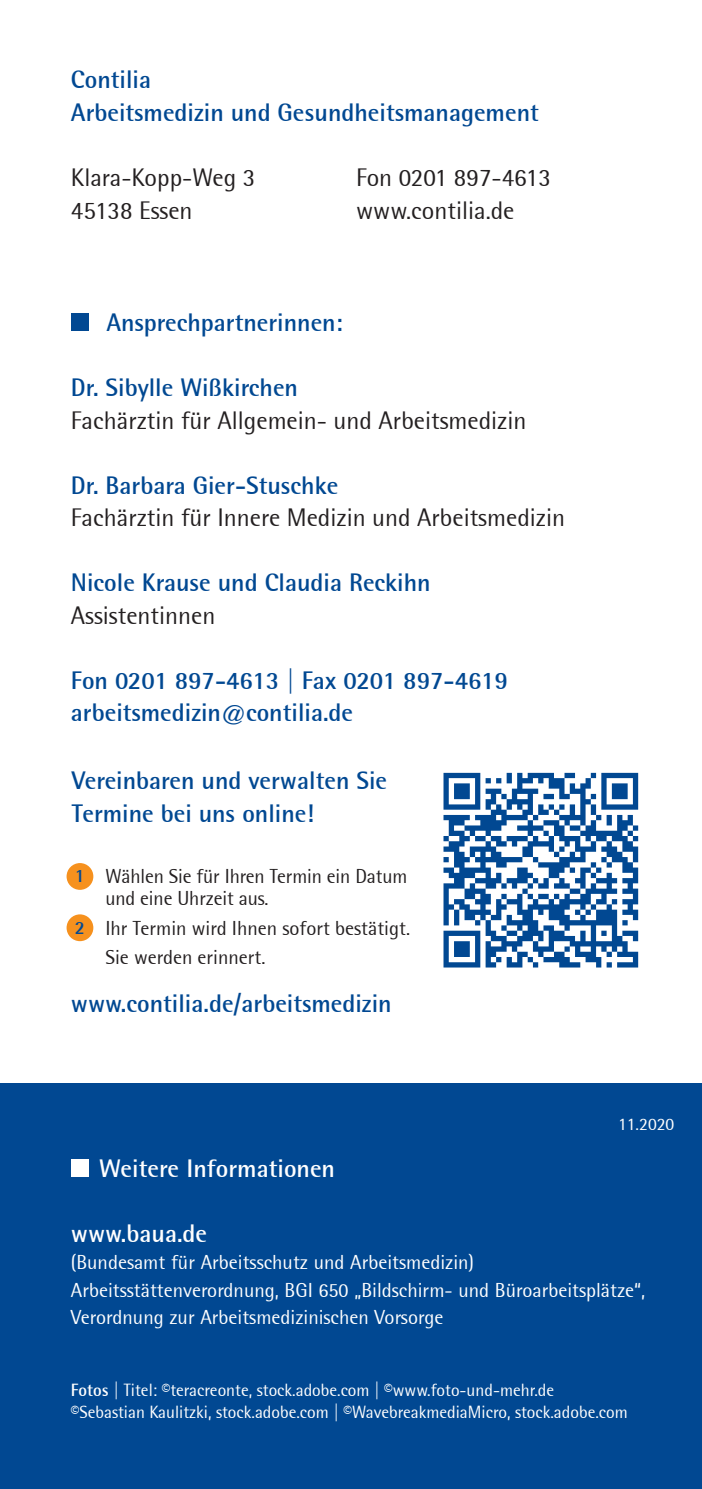
<style>
.page{position:relative;width:702px;height:1489px;background:#fff}
.page>*{position:absolute;margin:0;border:0;box-sizing:border-box;transform-origin:0 0}
.t1{font:700 25px/32.5px "Rotis Semi Sans";color:#014892}
.t2{font:25px "Rotis Semi Sans";color:#231f20}
.t3{font:700 25px "Rotis Semi Sans";color:#fff}
.t4{font:20px/27.5px "Rotis Semi Sans";color:#fff}
.t5{font:20px/22.5px "Rotis Semi Sans";letter-spacing:-.005em;color:#231f20}
.t6{font:700 18.75px "Rotis Semi Sans";color:#014892}
.t7{font:17.5px/22.5px "Rotis Semi Sans";color:#fff}
.s1{font-weight:700}
</style>
<div class="page">
<div style="left:0;top:1082px;width:702px;height:406px;background:#014892"></div>
<div style="left:71px;top:313px;width:18px;height:18px;background:#014892"></div>
<div style="left:71px;top:1158px;width:18px;height:18px;background:#fff"></div>
<div style="left:67px;top:863px;width:26px;height:26px;background:#f6911e;border-radius:50%"></div>
<div style="left:67px;top:914px;width:26px;height:27px;background:#f6911e;border-radius:50%"></div>
<svg style="left:443px;top:772px;width:195px;height:195px"></svg>
<p class="t1" style="left:71px;top:63px;width:469px">Contilia<br>Arbeitsmedizin und Gesundheitsmanagement</p>
<p class="t2" style="left:71px;top:163px;width:186px">Klara-Kopp-Weg 3</p>
<p class="t2" style="left:356px;top:163px;width:196px">Fon 0201 897-4613</p>
<p class="t2" style="left:71px;top:195px;width:123px">45138 Essen</p>
<p class="t2" style="left:356px;top:195px;width:160px">www.contilia.de</p>
<p class="t1" style="left:106px;top:306px;width:238px">Ansprechpartnerinnen:</p>
<p class="t1" style="left:71px;top:371px;width:229px">Dr. Sibylle Wißkirchen</p>
<p class="t2" style="left:71px;top:405px;width:457px">Fachärztin für Allgemein- und Arbeitsmedizin</p>
<p class="t1" style="left:71px;top:468px;width:269px">Dr. Barbara Gier-Stuschke</p>
<p class="t2" style="left:71px;top:503px;width:495px">Fachärztin für Innere Medizin und Arbeitsmedizin</p>
<p class="t1" style="left:71px;top:566px;width:361px">Nicole Krause und Claudia Reckihn</p>
<p class="t2" style="left:71px;top:600px;width:146px">Assistentinnen</p>
<p class="t1" style="left:71px;top:663px;width:438px">Fon 0201 897-4613 | Fax 0201 897-4619 arbeitsmedizin@contilia.de</p>
<p class="t1" style="left:72px;top:763px;width:317px">Vereinbaren und verwalten Sie<br>Termine bei uns online!</p>
<p class="t6" style="left:75px;top:864px;width:12px">1</p>
<p class="t6" style="left:75px;top:915px;width:12px">2</p>
<p class="t5" style="left:105px;top:864px;width:303px">Wählen Sie für Ihren Termin ein Datum und eine Uhrzeit aus.</p>
<p class="t5" style="left:105px;top:913px;width:306px;line-height:29.5px">Ihr Termin wird Ihnen sofort bestätigt.<br>Sie werden erinnert.</p>
<p class="t1" style="left:71px;top:986px;width:322px">www.contilia.de/arbeitsmedizin</p>
<p class="t3" style="left:99px;top:1152px;width:237px">Weitere Informationen</p>
<p class="t7" style="left:618px;top:1112px;width:58px">11.2020</p>
<p class="t3" style="left:71px;top:1217px;width:138px">www.baua.de</p>
<p class="t4" style="left:71px;top:1248px;width:576px">(Bundesamt für Arbeitsschutz und Arbeitsmedizin)<br>Arbeitsstättenverordnung, BGI 650 „Bildschirm- und Büroarbeitsplätze“,<br>Verordnung zur Arbeitsmedizinischen Vorsorge</p>
<p class="t7" style="left:71px;top:1378px;width:558px"><span class="s1">Fotos |</span> Titel: ©teracreonte, stock.adobe.com <span class="s1">|</span> ©www.foto-und-mehr.de ©Sebastian Kaulitzki, stock.adobe.com <span class="s1">|</span> ©WavebreakmediaMicro, stock.adobe.com</p>
</div>
